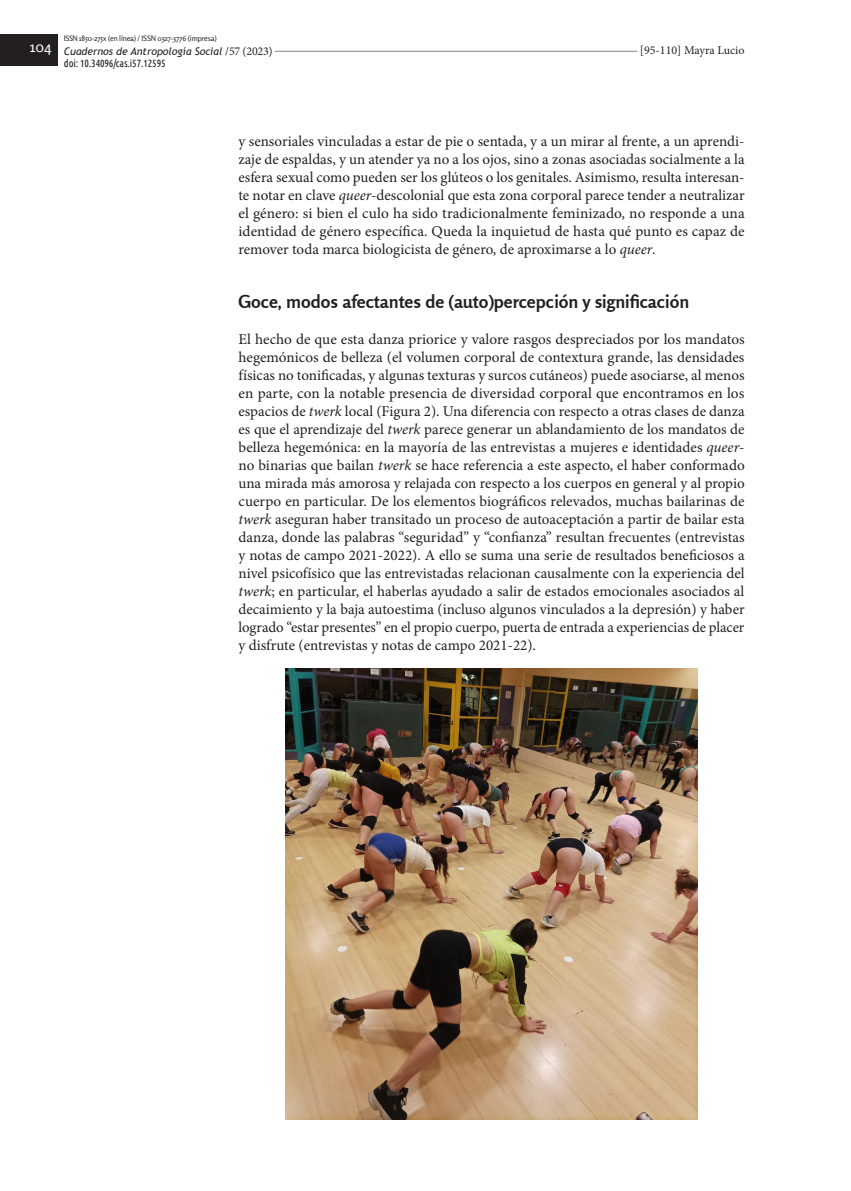
<style>
.page{position:relative;width:851px;height:1191px;background:#fff}
.page>*{position:absolute;margin:0;border:0;box-sizing:border-box;transform-origin:0 0}
.Art____Subtítulo{font:700 18px "Rosario";color:#231f20}
.Art____Texto_princip{font:15px/18px "Minion Pro";letter-spacing:-.005em;color:#231f20;text-align:justify}
.t1{font:15px "Rosario";color:#fff}
.t2{font:12px "Minion Pro";color:#231f20}
.t3{font:italic 10.5px "Trebuchet MS";color:#231f20}
.t4{font:10.5px "Ubuntu Condensed";letter-spacing:-.01em;color:#231f20}
.t5{font:7.5px "Rosario";letter-spacing:-.02em;color:#231f20}
.s1{font-family:"Minion Pro";font-style:normal;font-size:12px}
.s2{font-style:italic}
</style>
<div class="page">
<hr style="left:165px;top:51px;width:568px;height:1px;background:#808285">
<div style="left:64px;top:44px;width:211px;height:15px;background:#fff"></div>
<div style="left:0;top:35px;width:57px;height:31px;background:#231f20"></div>
<div style="left:637px;top:43px;width:107px;height:15px;background:#fff"></div>
<img style="left:285px;top:668px;width:412px;height:451px">
<p class="t5" style="left:64px;top:34px;width:154px">ISSN 1850-275x (en línea) / ISSN 0327-3776 (impresa)</p>
<p class="t3" style="left:64px;top:45px;width:210px">Cuadernos de Antropología Social <span class="s1">/57 (2023)</span></p>
<p class="t4" style="left:64px;top:57px;width:103px">doi: 10.34096/cas.i57.12595</p>
<p class="t1" style="left:30px;top:38px;width:23px">104</p>
<p class="t2" style="left:640px;top:42px;width:106px">[95-110] Mayra Lucio</p>
<p class="Art____Texto_princip" style="left:238px;top:132px;width:507px">y sensoriales vinculadas a estar de pie o sentada, y a un mirar al frente, a un aprendi&shy;zaje de espaldas, y un atender ya no a los ojos, sino a zonas asociadas socialmente a la esfera sexual como pueden ser los glúteos o los genitales. Asimismo, resulta interesan&shy;te notar en clave <span class="s2">queer</span>-descolonial que esta zona corporal parece tender a neutralizar el género: si bien el culo ha sido tradicionalmente feminizado, no responde a una identidad de género específica. Queda la inquietud de hasta qué punto es capaz de remover toda marca biologicista de género, de aproximarse a lo <span class="s2">queer</span>.</p>
<p class="Art____Subtítulo" style="left:238px;top:290px;width:452px">Goce, modos afectantes de (auto)percepción y significación</p>
<p class="Art____Texto_princip" style="left:238px;top:330px;width:507px">El hecho de que esta danza priorice y valore rasgos despreciados por los mandatos hegemónicos de belleza (el volumen corporal de contextura grande, las densidades físicas no tonificadas, y algunas texturas y surcos cutáneos) puede asociarse, al menos en parte, con la notable presencia de diversidad corporal que encontramos en los espacios de <span class="s2">twerk</span> local (Figura 2). Una diferencia con respecto a otras clases de danza es que el aprendizaje del <span class="s2">twerk</span> parece generar un ablandamiento de los mandatos de belleza hegemónica: en la mayoría de las entrevistas a mujeres e identidades <span class="s2">queer&shy;</span>no binarias que bailan <span class="s2">twerk</span> se hace referencia a este aspecto, el haber conformado una mirada más amorosa y relajada con respecto a los cuerpos en general y al propio cuerpo en particular. De los elementos biográficos relevados, muchas bailarinas de <span class="s2">twerk</span> aseguran haber transitado un proceso de autoaceptación a partir de bailar esta danza, donde las palabras “seguridad” y “confianza” resultan frecuentes (entrevistas y notas de campo 2021-2022). A ello se suma una serie de resultados beneficiosos a nivel psicofísico que las entrevistadas relacionan causalmente con la experiencia del <span class="s2">twerk</span>; en particular, el haberlas ayudado a salir de estados emocionales asociados al decaimiento y la baja autoestima (incluso algunos vinculados a la depresión) y haber logrado “estar presentes” en el propio cuerpo, puerta de entrada a experiencias de placer y disfrute (entrevistas y notas de campo 2021-22).</p>
</div>
